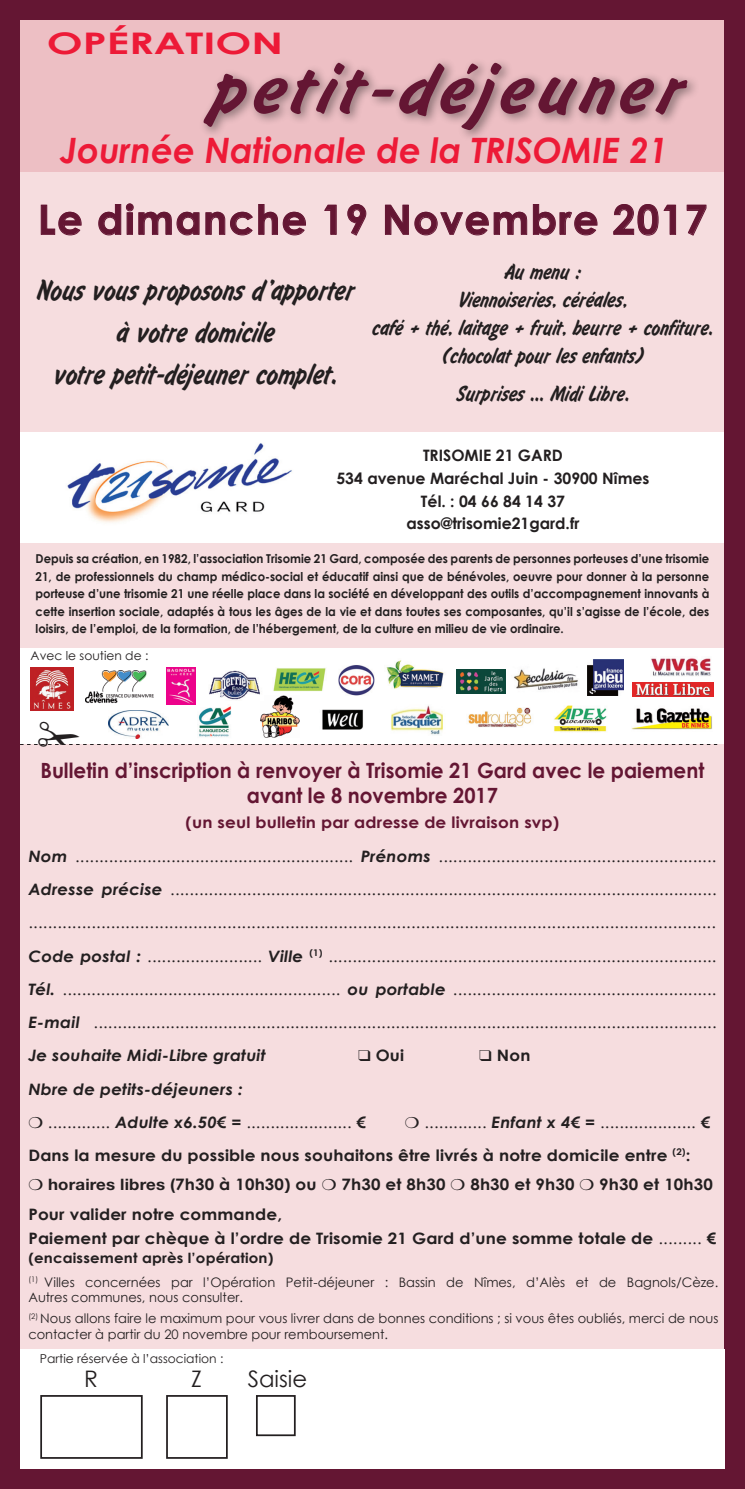
<style>
.page{position:relative;width:745px;height:1489px;background:#641633}
.page>*{position:absolute;margin:0;border:0;box-sizing:border-box;transform-origin:0 0}
.t1{font:68.25px "Deco S760";letter-spacing:.07em;color:#641633;scale:1.2 1}
.t2{font:700 40.6px "Century Gothic";letter-spacing:.04em;color:#641633}
.t3{font:italic 700 35px "Century Gothic";color:#ed1a37}
.t4{font:700 29.75px "Century Gothic";color:#ed1a37;scale:1.44 1}
.t5{font:28px/42px "Deco S760";color:#231f20;text-align:center}
.t6{font:22.75px "Century Gothic";color:#231f20}
.t7{font:21px/28px "Deco S760";color:#231f20;text-align:center}
.t8{font:700 21px/25.2px "Century Gothic";color:#641633;text-align:center;scale:.95 1}
.t9{font:15.75px/33.2px "Century Gothic";color:#231f20;text-align:justify;scale:1.06 1}
.t10{font:700 15.75px/24.5px "Century Gothic";letter-spacing:.01em;color:#231f20;scale:1.07 1}
.t11{font:700 15.75px/22.8px "Century Gothic";letter-spacing:.01em;color:#231f20;text-align:center}
.t12{font:italic 700 15.75px/33.2px "Century Gothic";letter-spacing:.01em;color:#231f20;scale:1.06 1}
.t13{font:700 15.75px "Century Gothic";letter-spacing:.01em;color:#641633;scale:1.07 1}
.t14{font:700 15.75px "Helvetica Neue LT Std";letter-spacing:.01em;color:#231f20;scale:1.07 1}
.t15{font:700 15.75px "Century Gothic";letter-spacing:.01em;color:#231f20;scale:1.06 1}
.t16{font:700 14px "Century Gothic";letter-spacing:.01em;color:#231f20;scale:1.07 1}
.t17{font:13.12px/15.8px "Century Gothic";color:#231f20}
.t18{font:700 12.25px/17.5px "Century Gothic";color:#231f20;text-align:justify;scale:.95 1}
.t19{font:12.25px "Century Gothic";color:#231f20}
.s1{font-weight:700;font-style:italic}
.s2{font-weight:400;font-style:normal}
.s3{font-family:"Century Gothic"}
.s4{font-weight:400}
</style>
<div class="page">
<div style="left:20px;top:161px;width:703px;height:1308px;background:#f6dddf"></div>
<div style="left:20px;top:648px;width:703px;height:95px;background:#fff"></div>
<img style="left:457px;top:669px;width:48px;height:24px">
<img style="left:30px;top:667px;width:44px;height:43px">
<img style="left:386px;top:660px;width:58px;height:29px">
<img style="left:632px;top:683px;width:81px;height:13px">
<img style="left:636px;top:708px;width:76px;height:13px">
<img style="left:651px;top:658px;width:60px;height:18px">
<img style="left:468px;top:708px;width:64px;height:13px">
<img style="left:513px;top:668px;width:65px;height:22px">
<img style="left:391px;top:705px;width:52px;height:16px">
<img style="left:261px;top:695px;width:38px;height:26px">
<img style="left:338px;top:665px;width:37px;height:31px">
<img style="left:85px;top:670px;width:69px;height:33px">
<img style="left:209px;top:670px;width:55px;height:31px">
<img style="left:108px;top:711px;width:58px;height:10px">
<img style="left:322px;top:709px;width:41px;height:12px">
<img style="left:554px;top:705px;width:53px;height:16px">
<div style="left:20px;top:20px;width:703px;height:151px;background:#edbfc4"></div>
<div style="left:20px;top:1349px;width:704px;height:120px;background:#fff"></div>
<div style="left:198px;top:57px;width:501px;height:85px;background:#231f20;opacity:.5"></div>
<div style="left:40px;top:1395px;width:103px;height:63px;border:2px solid #231f20"></div>
<div style="left:166px;top:1395px;width:62px;height:63px;border:2px solid #231f20"></div>
<div style="left:256px;top:1395px;width:40px;height:41px;border:2px solid #231f20"></div>
<img style="left:587px;top:659px;width:36px;height:36px">
<img style="left:273px;top:668px;width:53px;height:23px">
<img style="left:167px;top:667px;width:28px;height:37px">
<svg style="left:41px;top:204px;width:41px;height:32px"></svg>
<svg style="left:98px;top:203px;width:208px;height:33px"></svg>
<svg style="left:324px;top:204px;width:13px;height:31px"></svg>
<svg style="left:347px;top:204px;width:19px;height:32px"></svg>
<svg style="left:385px;top:204px;width:212px;height:32px"></svg>
<svg style="left:613px;top:204px;width:63px;height:32px"></svg>
<svg style="left:686px;top:204px;width:20px;height:32px"></svg>
<img style="left:198px;top:706px;width:33px;height:15px">
<div style="left:20px;top:433px;width:703px;height:109px;background:#fff"></div>
<img style="left:45px;top:432px;width:256px;height:91px">
<svg style="left:20px;top:721px;width:697px;height:24px"></svg>
<h3 class="t4" style="left:47px;top:21px;width:166px">OPÉRATION</h3>
<h1 class="t1" style="left:206px;top:48px;width:394px">petit-déjeuner</h1>
<h3 class="t3" style="left:61px;top:123px;width:609px">Journée Nationale de la TRISOMIE 21</h3>
<h2 class="t2" style="left:38px;top:189px;width:670px">Le dimanche 19 Novembre 2017</h2>
<h3 class="t5" style="left:34px;top:270px;width:319px">Nous vous proposons d’apporter à votre domicile<br>votre petit-déjeuner complet.</h3>
<h3 class="t7" style="left:370px;top:257px;width:342px">Au menu :<br>Viennoiseries, céréales,<br>café + thé, laitage + fruit, beurre + confiture. (chocolat pour les enfants)</h3>
<h3 class="t7" style="left:454px;top:379px;width:175px">Surprises ... Midi Libre.</h3>
<p class="t11" style="left:336px;top:443px;width:314px">TRISOMIE 21 GARD<br>534 avenue Maréchal Juin - 30900 Nîmes<br>Tél. : 04 66 84 14 37 asso@trisomie21gard.fr</p>
<p class="t18" style="left:36px;top:549px;width:710px">Depuis sa création, en 1982, l’association Trisomie 21 Gard, composée des parents de personnes porteuses d’une trisomie 21, de professionnels du champ médico-social et éducatif ainsi que de bénévoles, oeuvre pour donner à la personne porteuse d’une trisomie 21 une réelle place dans la société en développant des outils d’accompagnement innovants à cette insertion sociale, adaptés à tous les âges de la vie et dans toutes ses composantes, qu’il s’agisse de l’école, des loisirs, de l’emploi, de la formation, de l’hébergement, de la culture en milieu de vie ordinaire.</p>
<p class="t19" style="left:31px;top:647px;width:119px">Avec le soutien de :</p>
<h3 class="t8" style="left:40px;top:757px;width:700px">Bulletin d’inscription à renvoyer à Trisomie 21 Gard avec le paiement avant le 8 novembre 2017</h3>
<p class="t13" style="left:185px;top:810px;width:351px">(un seul bulletin par adresse de livraison svp)</p>
<p class="t9" style="left:28px;top:839px;width:650px"><span class="s1">Nom</span> .......................................................... <span class="s1">Prénoms</span> ..........................................................<br><span class="s1">Adresse précise</span> .................................................................................................................. ..............................................................................................................................................<br><span class="s1">Code postal :</span> ........................ <span class="s1">Ville</span> <sup>(1)</sup> .................................................................................<br><span class="s1">Tél.</span> .......................................................... <span class="s1">ou portable</span> .......................................................<br><span class="s1">E-mail</span> ..................................................................................................................................<br><span class="s1">Je souhaite Midi-Libre gratuit</span></p>
<p class="t15" style="left:358px;top:1043px;width:45px">❑ Oui</p>
<p class="t15" style="left:479px;top:1043px;width:50px">❑ Non</p>
<p class="t12" style="left:48px;top:1071px;width:301px;text-indent:-20px">Nbre de petits-déjeuners :<br><span class="s2">.............</span> Adulte x6.50€ = <span class="s2">......................</span> €</p>
<p class="t9" style="left:424px;top:1105px;width:271px">............. <span class="s1">Enfant x 4€ =</span> .................... <span class="s1">€</span></p>
<p class="t10" style="left:28px;top:1142px;width:620px">Dans la mesure du possible nous souhaitons être livrés à notre domicile entre <sup>(2)</sup>:</p>
<p class="t14" style="left:48px;top:1175px;width:252px">horaires libres (<span class="s3">7h30 à 10h30) ou</span></p>
<p class="t10" style="left:341px;top:1171px;width:99px">7h30 et 8h30</p>
<p class="t10" style="left:470px;top:1171px;width:99px">8h30 et 9h30</p>
<p class="t10" style="left:599px;top:1171px;width:108px">9h30 et 10h30</p>
<p class="t10" style="left:28px;top:1201px;width:644px">Pour valider notre commande,<br>Paiement par chèque à l’ordre de Trisomie 21 Gard d’une somme totale de <span class="s4">.........</span> €</p>
<p class="t16" style="left:28px;top:1247px;width:230px">(encaissement après l’opération)</p>
<p class="t17" style="left:28px;top:1273px;width:691px"><sup>(1)</sup> Villes concernées par l’Opération Petit-déjeuner : Bassin de Nîmes, d’Alès et de Bagnols/Cèze.<br>Autres communes, nous consulter.</p>
<p class="t17" style="left:28px;top:1310px;width:691px"><sup>(2)</sup> Nous allons faire le maximum pour vous livrer dans de bonnes conditions ; si vous êtes oubliés, merci de nous contacter à partir du 20 novembre pour remboursement.</p>
<p class="t19" style="left:40px;top:1350px;width:185px">Partie réservée à l’association :</p>
<h3 class="t6" style="left:84px;top:1363px;width:15px">R</h3>
<h3 class="t6" style="left:191px;top:1363px;width:12px">Z</h3>
<h3 class="t6" style="left:248px;top:1363px;width:61px">Saisie</h3>
</div>
